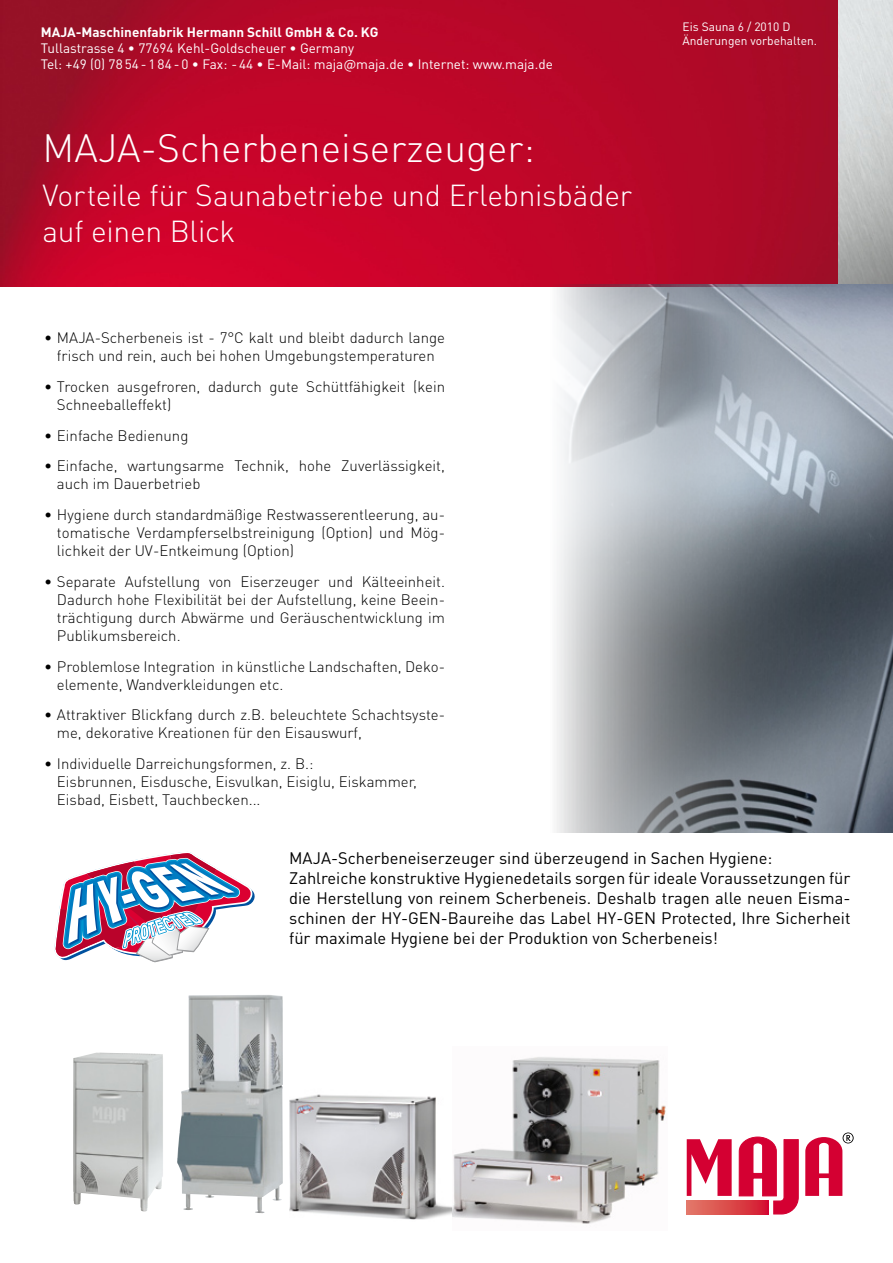
<style>
.page{position:relative;width:893px;height:1263px;background:#fff}
.page>*{position:absolute;margin:0;border:0;box-sizing:border-box;transform-origin:0 0}
.t1{font:300 39px "DIN Pro";color:#fff}
.t2{font:300 30px/36px "DIN Pro";letter-spacing:-.01em;color:#fff}
.t3{font:16.5px/19.8px "DIN Pro";color:#000}
.t4{font:300 15px/18px "DIN Pro";color:#000}
.t5{font:13.5px/16.2px "DIN Pro";color:#fff}
.t6{font:700 13.5px "DIN Pro";color:#fff}
.t7{font:12px/14.4px "DIN Pro";color:#fff}
</style>
<div class="page">
<img style="left:0;top:0;width:839px;height:286px">
<svg style="left:687px;top:1139px;width:45px;height:57px"></svg>
<svg style="left:738px;top:1136px;width:61px;height:78px"></svg>
<svg style="left:805px;top:1132px;width:49px;height:64px"></svg>
<svg style="left:687px;top:1200px;width:81px;height:14px"></svg>
<img style="left:73px;top:1052px;width:90px;height:159px">
<img style="left:177px;top:995px;width:106px;height:218px">
<img style="left:289px;top:1094px;width:164px;height:126px">
<img style="left:549px;top:285px;width:344px;height:547px">
<img style="left:453px;top:1057px;width:213px;height:167px">
<svg style="left:54px;top:852px;width:201px;height:110px"></svg>
<p class="t6" style="left:41px;top:23px;width:339px">MAJA-Maschinenfabrik Hermann Schill GmbH &amp; Co. KG</p>
<p class="t5" style="left:41px;top:40px;width:514px">Tullastrasse 4 • 77694 Kehl-Goldscheuer • Germany<br>Tel: +49 (0) 78 54 - 1 84 - 0 • Fax: - 44 • E-Mail: maja@maja.de • Internet: www.maja.de</p>
<h1 class="t1" style="left:43px;top:121px;width:494px">MAJA-Scherbeneiserzeuger:</h1>
<h2 class="t2" style="left:43px;top:176px;width:591px">Vorteile für Saunabetriebe und Erlebnisbäder auf einen Blick</h2>
<p class="t4" style="left:44px;top:328px;width:402px;text-align:center">• MAJA-Scherbeneis ist - 7°C kalt und bleibt dadurch lange frisch und rein, auch bei hohen Umgebungstemperaturen</p>
<p class="t4" style="left:57px;top:377px;width:390px;text-indent:-13px">• Trocken ausgefroren, dadurch gute Schüttfähigkeit (kein<br>Schneeballeffekt)</p>
<p class="t4" style="left:44px;top:426px;width:146px">• Einfache Bedienung</p>
<p class="t4" style="left:57px;top:456px;width:390px;text-indent:-13px">• Einfache, wartungsarme Technik, hohe Zuverlässigkeit, auch im Dauerbetrieb</p>
<p class="t4" style="left:57px;top:505px;width:390px;text-align:justify;text-indent:-13px">• Hygiene durch standardmäßige Restwasserentleerung, au&shy;tomatische Verdampferselbstreinigung (Option) und Mög&shy;lichkeit der UV-Entkeimung (Option)</p>
<p class="t4" style="left:57px;top:572px;width:390px;text-align:justify;text-indent:-13px">• Separate Aufstellung von Eiserzeuger und Kälteeinheit.<br>Dadurch hohe Flexibilität bei der Aufstellung, keine Beein&shy;trächtigung durch Abwärme und Geräuschentwicklung im Publikumsbereich.</p>
<p class="t4" style="left:57px;top:657px;width:390px;text-indent:-13px">• Problemlose Integration in künstliche Landschaften, Deko&shy;elemente, Wandverkleidungen etc.</p>
<p class="t4" style="left:57px;top:705px;width:390px;text-indent:-13px">• Attraktiver Blickfang durch z.B. beleuchtete Schachtsyste&shy;me, dekorative Kreationen für den Eisauswurf,</p>
<p class="t4" style="left:57px;top:754px;width:361px;text-indent:-13px">• Individuelle Darreichungsformen, z. B.:<br>Eisbrunnen, Eisdusche, Eisvulkan, Eisiglu, Eiskammer,<br>Eisbad, Eisbett, Tauchbecken...</p>
<p class="t7" style="left:682px;top:19px;width:136px">Eis Sauna 6 / 2010 D<br>Änderungen vorbehalten.</p>
<p class="t3" style="left:289px;top:848px;width:563px">MAJA-Scherbeneiserzeuger sind überzeugend in Sachen Hygiene:<br>Zahlreiche konstruktive Hygienedetails sorgen für ideale Voraussetzungen für die Herstellung von reinem Scherbeneis. Deshalb tragen alle neuen Eisma&shy;schinen der HY-GEN-Baureihe das Label HY-GEN Protected, Ihre Sicherheit für maximale Hygiene bei der Produktion von Scherbeneis!</p>
</div>
